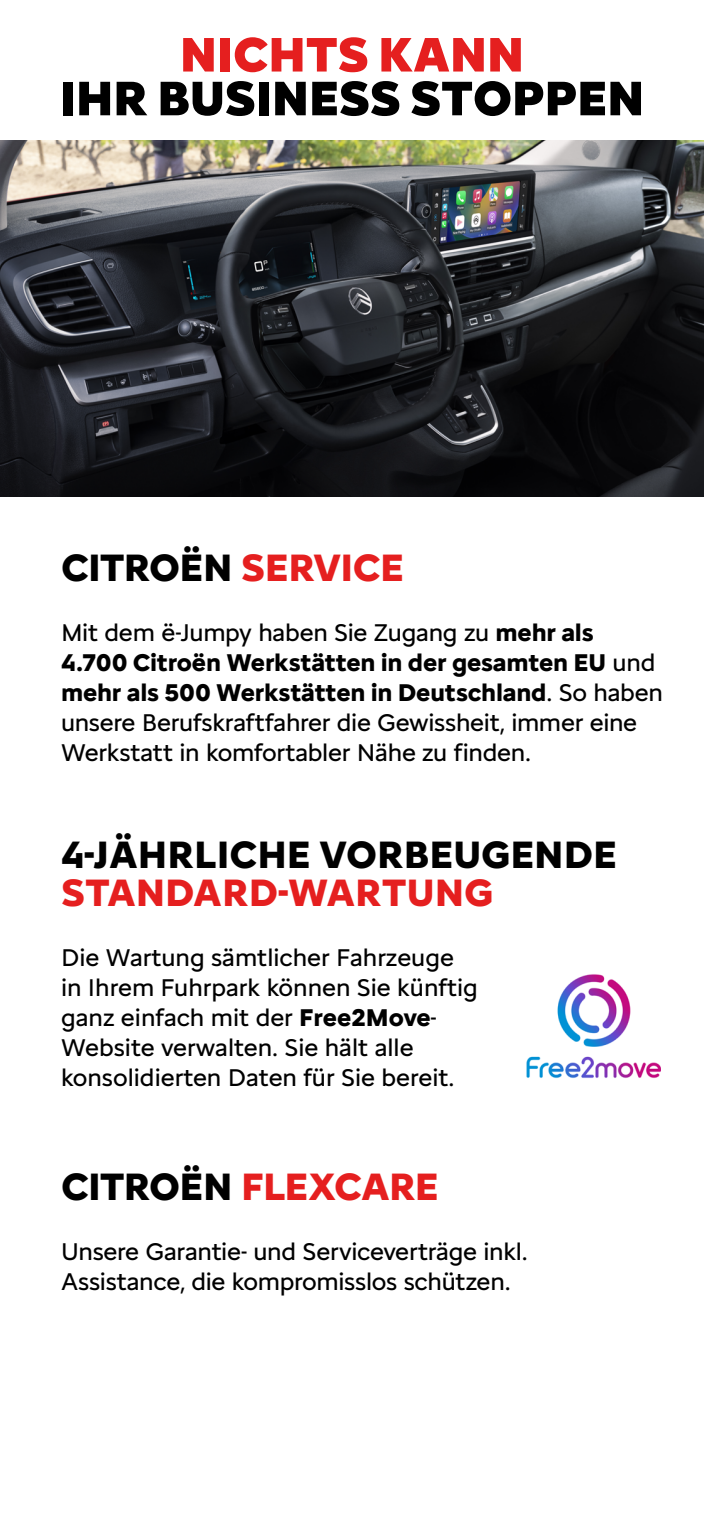
<style>
.page{position:relative;width:704px;height:1523px;background:#fff}
.page>*{position:absolute;margin:0;border:0;box-sizing:border-box;transform-origin:0 0}
.t1{font:900 50px "Citroen Type";letter-spacing:-.01em;color:#000}
.t2{font:900 50px "Citroen Type";letter-spacing:-.01em;color:#e51f1f}
.t3{font:700 39.38px "Citroen Type";color:#000}
.t4{font:700 39.38px "Citroen Type";letter-spacing:-.015em;color:#e51f1f}
.t5{font:25px/30px "Citroen Type";letter-spacing:-.01em;color:#000}
.s1{color:#e51f1f}
.s2{font-weight:700}
.s3{color:#000}
</style>
<div class="page">
<img style="left:526px;top:974px;width:134px;height:104px">
<img style="left:0;top:141px;width:703px;height:355px">
<h1 class="t2" style="left:179px;top:17px;width:346px">NICHTS KANN</h1>
<h1 class="t1" style="left:59px;top:60px;width:586px">IHR BUSINESS STOPPEN</h1>
<h2 class="t3" style="left:61px;top:538px;width:344px">CITROËN <span class="s1">SERVICE</span></h2>
<p class="t5" style="left:61px;top:616px;width:603px">Mit dem ë-Jumpy haben Sie Zugang zu <span class="s2">mehr als 4.700 Citroën Werkstätten in der gesamten EU</span> und <span class="s2">mehr als 500 Werkstätten in Deutschland</span>. So haben unsere Berufskraftfahrer die Gewissheit, immer eine Werkstatt in komfortabler Nähe zu finden.</p>
<h2 class="t3" style="left:61px;top:825px;width:557px">4-JÄHRLICHE VORBEUGENDE</h2>
<h2 class="t4" style="left:61px;top:862px;width:434px">STANDARD-WARTUNG</h2>
<p class="t5" style="left:61px;top:941px;width:418px">Die Wartung sämtlicher Fahrzeuge in Ihrem Fuhrpark können Sie künftig ganz einfach mit der <span class="s2">Free2Move</span>-Website verwalten. Sie hält alle konsolidierten Daten für Sie bereit.</p>
<h2 class="t4" style="left:61px;top:1157px;width:379px"><span class="s3">CITROËN</span> FLEXCARE</h2>
<p class="t5" style="left:61px;top:1235px;width:468px">Unsere Garantie- und Serviceverträge inkl.<br>Assistance, die kompromisslos schützen.</p>
</div>
